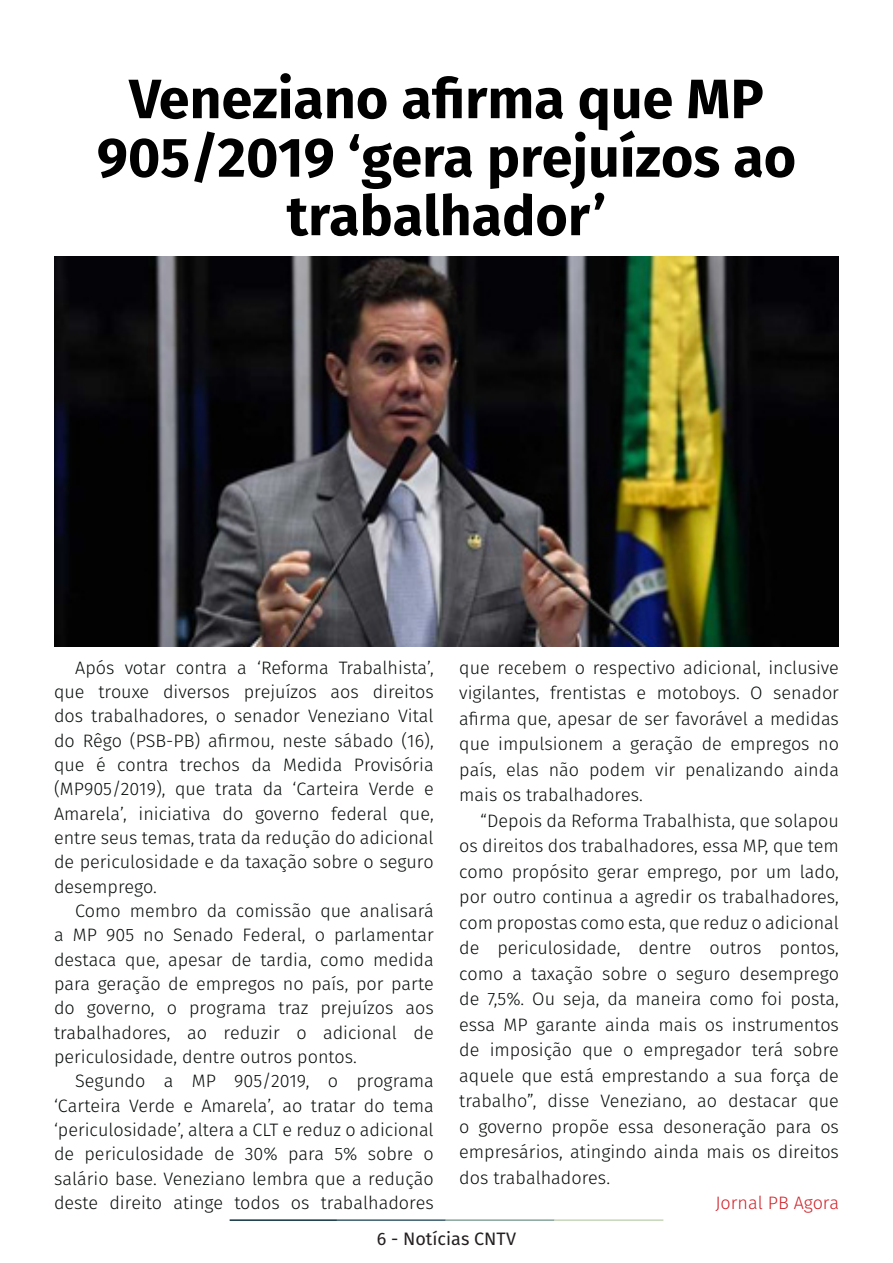
<style>
.page{position:relative;width:893px;height:1263px;background:#fff}
.page>*{position:absolute;margin:0;border:0;box-sizing:border-box;transform-origin:0 0}
.t1{font:700 55.5px/58.5px "Fira Sans";color:#000;text-align:center}
.t2{font:300 18px/24.3px "Fira Sans";color:#080d0b;text-align:justify}
.t3{font:18px "Fira Sans";color:#231f20}
.t4{font:300 18px "Fira Sans";color:#d1232a}
</style>
<div class="page">
<hr style="left:230px;top:1219px;width:107px;height:2px;background:#0e323f">
<hr style="left:337px;top:1219px;width:109px;height:2px;background:#3a5f6d">
<hr style="left:446px;top:1219px;width:109px;height:2px;background:#87a59a">
<hr style="left:555px;top:1219px;width:108px;height:2px;background:#c6d5b7">
<img style="left:55px;top:256px;width:784px;height:390px">
<p class="t1" style="left:97px;top:66px;width:701px">Veneziano afirma que MP<br>905/2019 ‘gera prejuízos ao trabalhador’</p>
<p class="t2" style="left:54px;top:655px;width:381px;text-indent:21px">Após votar contra a ‘Reforma Trabalhista’, que trouxe diversos prejuízos aos direitos dos trabalhadores, o senador Veneziano Vital do Rêgo (PSB-PB) afirmou, neste sábado (16), que é contra trechos da Medida Provisória (MP905/2019), que trata da ‘Carteira Verde e Amarela’, iniciativa do governo federal que, entre seus temas, trata da redução do adicional de periculosidade e da taxação sobre o seguro desemprego.</p>
<p class="t2" style="left:54px;top:898px;width:381px;text-indent:21px">Como membro da comissão que analisará a MP 905 no Senado Federal, o parlamentar destaca que, apesar de tardia, como medida para geração de empregos no país, por parte do governo, o programa traz prejuízos aos trabalhadores, ao reduzir o adicional de periculosidade, dentre outros pontos.</p>
<p class="t2" style="left:54px;top:1069px;width:381px;text-indent:21px">Segundo a MP 905/2019, o programa ‘Carteira Verde e Amarela’, ao tratar do tema ‘periculosidade’, altera a CLT e reduz o adicional de periculosidade de 30% para 5% sobre o salário base. Veneziano lembra que a redução deste direito atinge todos os trabalhadores</p>
<p class="t2" style="left:459px;top:655px;width:381px;line-height:25.5px">que recebem o respectivo adicional, inclusive vigilantes, frentistas e motoboys. O senador afirma que, apesar de ser favorável a medidas que impulsionem a geração de empregos no país, elas não podem vir penalizando ainda mais os trabalhadores.</p>
<p class="t2" style="left:459px;top:808px;width:381px;line-height:25.5px;text-indent:21px">“Depois da Reforma Trabalhista, que solapou os direitos dos trabalhadores, essa MP, que tem como propósito gerar emprego, por um lado, por outro continua a agredir os trabalhadores, com propostas como esta, que reduz o adicional de periculosidade, dentre outros pontos, como a taxação sobre o seguro desemprego de 7,5%. Ou seja, da maneira como foi posta, essa MP garante ainda mais os instrumentos de imposição que o empregador terá sobre aquele que está emprestando a sua força de trabalho”, disse Veneziano, ao destacar que o governo propõe essa desoneração para os empresários, atingindo ainda mais os direitos dos trabalhadores.</p>
<p class="t4" style="left:715px;top:1190px;width:125px">Jornal PB Agora</p>
<p class="t3" style="left:377px;top:1225px;width:141px">6 - Notícias CNTV</p>
</div>
